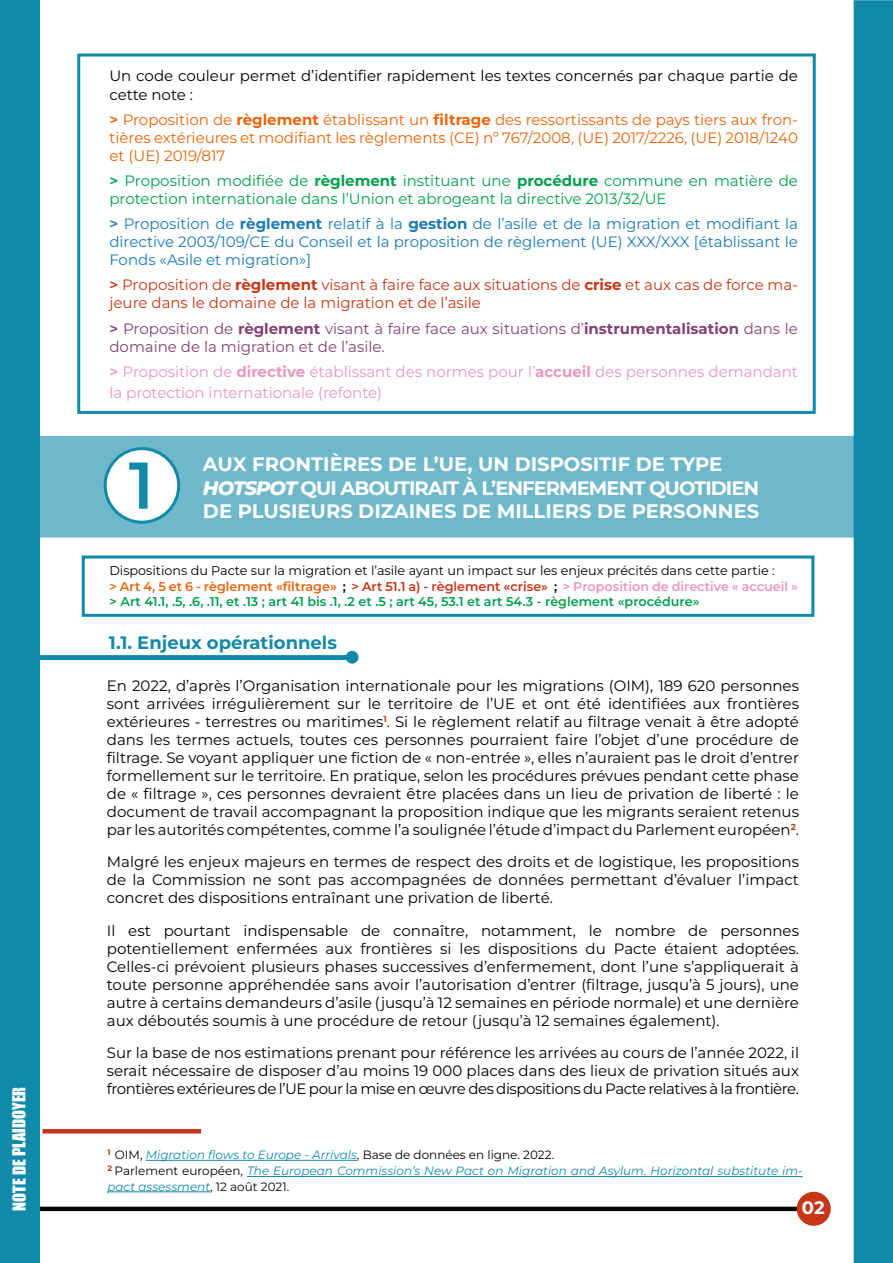
<style>
.page{position:relative;width:893px;height:1263px;background:#fff}
.page>*{position:absolute;margin:0;border:0;box-sizing:border-box;transform-origin:0 0}
.t1{font:600 66px "Montserrat";color:#1389a8}
.t2{font:700 19.5px/23.4px "Montserrat";color:#fff}
.t3{font:700 18px "Montserrat";color:#1389a8}
.t4{font:700 18px "Montserrat";color:#fff}
.t5{font:16.5px "Impact";letter-spacing:-.005em;color:#fff}
.t6{font:15px/18px "Montserrat";color:#000;text-align:justify}
.t7{font:15px/18px "Montserrat";color:#1a7bb5;text-align:justify}
.t8{font:15px/18px "Montserrat";color:#ea640a;text-align:justify}
.t9{font:15px/18px "Montserrat";color:#009f4e}
.t10{font:15px/18px "Montserrat";color:#c73617}
.t11{font:15px/21.6px "Montserrat";color:#e996c0}
.t12{font:15px/18px "Montserrat";color:#834176}
.t13{font:12.75px/15.3px "Montserrat";color:#020203}
.t14{font:italic 12px/15.8px "Montserrat";color:#1389a8}
.s1{font-weight:600;color:#eb6209}
.s2{font-weight:700}
.s3{font-weight:600;color:#009e4f}
.s4{font-weight:600;color:#1a7bb4}
.s5{font-weight:600}
.s6{font-weight:800;font-style:italic}
.s7{font-weight:600;color:#ea640a}
.s8{font-weight:600;color:#c73617}
.s9{font-weight:600;color:#e996c0}
.s10{font-weight:600;color:#009f4e}
.s11{font-style:normal;color:#020203}
</style>
<div class="page">
<svg style="left:40px;top:1206px;width:757px;height:5px;background:#282425"></svg>
<div style="left:39px;top:436px;width:815px;height:102px;background:#6fb8ca"></div>
<div style="left:797px;top:1192px;width:33px;height:33px;background:#c73617;border-radius:50%"></div>
<div style="left:797px;top:1192px;width:34px;height:34px;border:2px solid #c73417;border-radius:50%"></div>
<div style="left:77px;top:54px;width:739px;height:360px;border:3px solid #0f8aa9"></div>
<hr style="left:43px;top:1129px;width:158px;height:4px;background:#c73617">
<hr style="left:146px;top:1160px;width:211px;height:1px;background:#1389a8">
<hr style="left:247px;top:1176px;width:556px;height:1px;background:#1389a8">
<hr style="left:107px;top:1191px;width:103px;height:1px;background:#1389a8">
<div style="left:1px;top:1px;width:38px;height:1261px;background:#108aa8"></div>
<div style="left:0;top:0;width:40px;height:1263px;border:2px solid #0f8aa9"></div>
<div style="left:854px;top:1px;width:39px;height:1261px;background:#108aa8"></div>
<svg style="left:38px;top:655px;width:308px;height:5px;background:#138ba9"></svg>
<div style="left:105px;top:449px;width:74px;height:73px;background:#fff;border-radius:50%"></div>
<div style="left:104px;top:447px;width:76px;height:77px;border:3px solid #0f8aa9;border-radius:50%"></div>
<div style="left:346px;top:652px;width:12px;height:11px;background:#0f8aa9;border-radius:50%"></div>
<div style="left:346px;top:651px;width:12px;height:13px;border:2px solid #0f8aa9;border-radius:50%"></div>
<div style="left:82px;top:555px;width:732px;height:62px;border:3px solid #0f8aa9"></div>
<p class="t5" style="left:6px;top:1211px;width:126px;rotate:-90deg">NOTE DE PLAIDOYER</p>
<p class="t6" style="left:109px;top:67px;width:690px">Un code couleur permet d’identifier rapidement les textes concernés par chaque partie de cette note :</p>
<p class="t8" style="left:109px;top:110px;width:690px"><span class="s1">&gt;</span> Proposition de <span class="s2">règlement</span> établissant un <span class="s2">filtrage</span> des ressortissants de pays tiers aux fron&shy;tières extérieures et modifiant les règlements (CE) nº 767/2008, (UE) 2017/2226, (UE) 2018/1240 et (UE) 2019/817</p>
<p class="t9" style="left:109px;top:171px;width:690px"><span class="s3">&gt;</span> Proposition modifiée de <span class="s2">règlement</span> instituant une <span class="s2">procédure</span> commune en matière de protection internationale dans l’Union et abrogeant la directive 2013/32/UE</p>
<p class="t7" style="left:109px;top:214px;width:690px"><span class="s4">&gt;</span> Proposition de <span class="s2">règlement</span> relatif à la <span class="s2">gestion</span> de l’asile et de la migration et modifiant la directive 2003/109/CE du Conseil et la proposition de règlement (UE) XXX/XXX [établissant le Fonds «Asile et migration»]</p>
<p class="t10" style="left:109px;top:276px;width:690px"><span class="s5">&gt;</span> Proposition de <span class="s2">règlement</span> visant à faire face aux situations de <span class="s2">crise</span> et aux cas de force ma&shy;jeure dans le domaine de la migration et de l’asile</p>
<p class="t12" style="left:109px;top:319px;width:690px"><span class="s5">&gt;</span> Proposition de <span class="s2">règlement</span> visant à faire face aux situations d’<span class="s2">instrumentalisation</span> dans le domaine de la migration et de l’asile.</p>
<p class="t11" style="left:109px;top:360px;width:690px"><span class="s5">&gt;</span> Proposition de <span class="s2">directive</span> établissant des normes pour l’<span class="s2">accueil</span> des personnes demandant la protection internationale (refonte)</p>
<h1 class="t1" style="left:129px;top:441px;width:27px">1</h1>
<h2 class="t2" style="left:203px;top:452px;width:558px">AUX FRONTIÈRES DE L’UE, UN DISPOSITIF DE TYPE<br><span class="s6">HOTSPOT</span> QUI ABOUTIRAIT À L’ENFERMEMENT QUOTIDIEN<br>DE PLUSIEURS DIZAINES DE MILLIERS DE PERSONNES</h2>
<p class="t13" style="left:109px;top:563px;width:690px">Dispositions du Pacte sur la migration et l’asile ayant un impact sur les enjeux précités dans cette partie :<br><span class="s7">&gt; Art 4, 5 et 6 - règlement «filtrage»</span> <span class="s5">;</span> <span class="s8">&gt; Art 51.1 a) - règlement «crise»</span> <span class="s5">;</span> <span class="s9">&gt; Proposition de directive « accueil » </span><span class="s10">&gt; Art 41.1, .5, .6, .11, et .13 ; art 41 bis .1, .2 et .5 ; art 45, 53.1 et art 54.3 - règlement «procédure»</span></p>
<p class="t3" style="left:109px;top:631px;width:229px">1.1. Enjeux opérationnels</p>
<p class="t6" style="left:107px;top:676px;width:694px">En 2022, d’après l’Organisation internationale pour les migrations (OIM), 189 620 personnes sont arrivées irrégulièrement sur le territoire de l’UE et ont été identifiées aux frontières extérieures - terrestres ou maritimes<sup>1</sup>. Si le règlement relatif au filtrage venait à être adopté dans les termes actuels, toutes ces personnes pourraient faire l’objet d’une procédure de filtrage. Se voyant appliquer une fiction de « non-entrée », elles n’auraient pas le droit d’entrer formellement sur le territoire. En pratique, selon les procédures prévues pendant cette phase de « filtrage », ces personnes devraient être placées dans un lieu de privation de liberté : le document de travail accompagnant la proposition indique que les migrants seraient retenus par les autorités compétentes, comme l’a soulignée l’étude d’impact du Parlement européen<sup>2</sup>.</p>
<p class="t6" style="left:107px;top:852px;width:694px">Malgré les enjeux majeurs en termes de respect des droits et de logistique, les propositions de la Commission ne sont pas accompagnées de données permettant d’évaluer l’impact concret des dispositions entraînant une privation de liberté.</p>
<p class="t6" style="left:107px;top:921px;width:694px">Il est pourtant indispensable de connaître, notamment, le nombre de personnes potentiellement enfermées aux frontières si les dispositions du Pacte étaient adoptées.<br>Celles-ci prévoient plusieurs phases successives d’enfermement, dont l’une s’appliquerait à toute personne appréhendée sans avoir l’autorisation d’entrer (filtrage, jusqu’à 5 jours), une autre à certains demandeurs d’asile (jusqu’à 12 semaines en période normale) et une dernière aux déboutés soumis à une procédure de retour (jusqu’à 12 semaines également).</p>
<p class="t6" style="left:107px;top:1043px;width:694px">Sur la base de nos estimations prenant pour référence les arrivées au cours de l’année 2022, il serait nécessaire de disposer d’au moins 19 000 places dans des lieux de privation situés aux frontières extérieures de l’UE pour la mise en œuvre des dispositions du Pacte relatives à la frontière.</p>
<p class="t14" style="left:107px;top:1147px;width:697px"><sup>1</sup> <span class="s11">OIM,</span> Migration flows to Europe - Arrivals<span class="s11">, Base de données en ligne. 2022.<br></span><sup>2</sup> <span class="s11">Parlement européen,</span> The European Commission’s New Pact on Migration and Asylum. Horizontal substitute im&shy;pact assessment<span class="s11">, 12 août 2021.</span></p>
<p class="t4" style="left:802px;top:1196px;width:24px">02</p>
</div>
